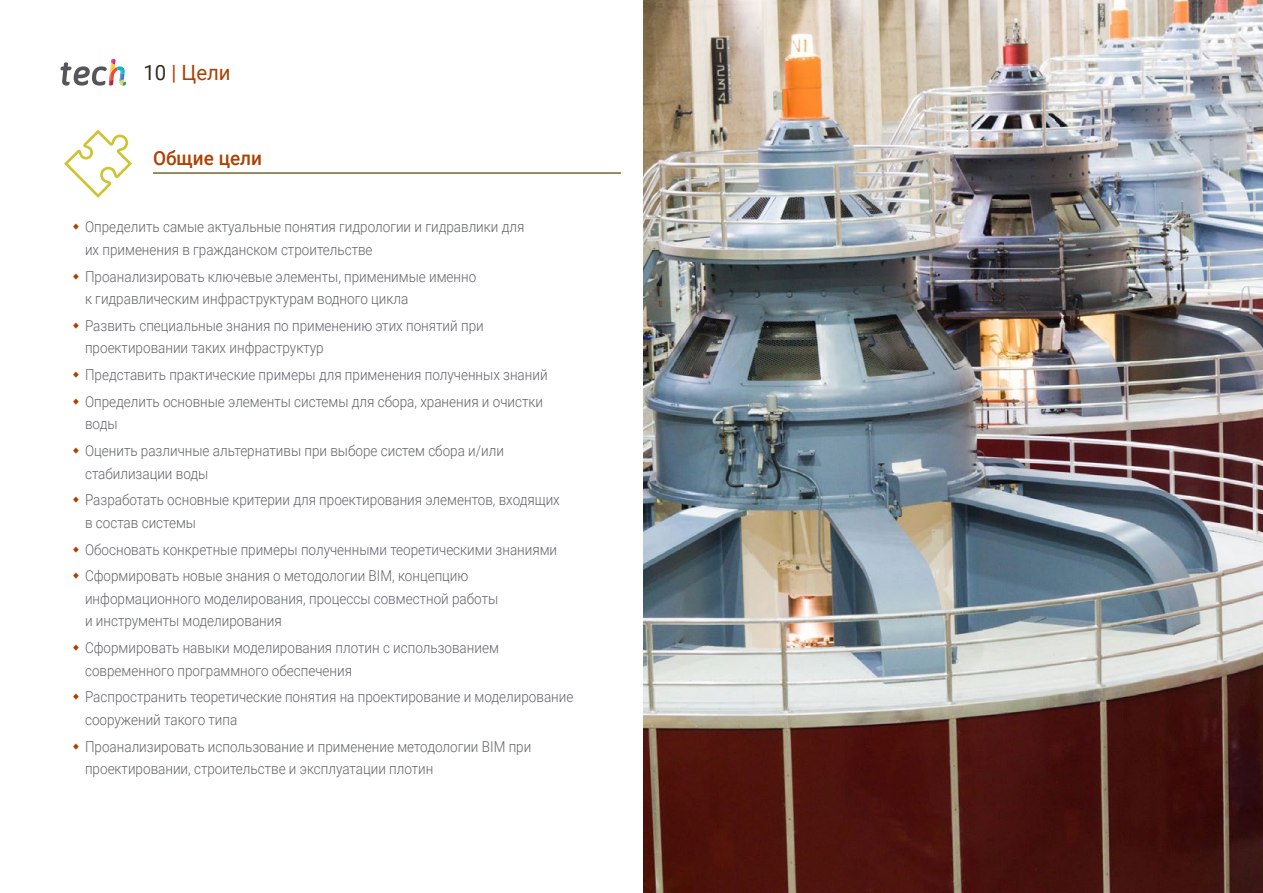
<style>
.page{position:relative;width:1263px;height:893px;background:#fff}
.page>*{position:absolute;margin:0;border:0;box-sizing:border-box;transform-origin:0 0}
.t1{font:21px "Roboto";color:#ae4000}
.t2{font:500 19.5px "Roboto";color:#ae4000}
.t3{font:300 15px/22.5px "Roboto";color:#61646a;scale:.9 1}
.s1{color:#312e20}
</style>
<div class="page">
<hr style="left:153px;top:173px;width:468px;height:1px;background:#ae4000">
<svg style="left:64px;top:130px;width:68px;height:68px"></svg>
<svg style="left:61px;top:59px;width:65px;height:27px"></svg>
<img style="left:643px;top:0;width:620px;height:893px">
<h1 class="t1" style="left:144px;top:57px;width:89px"><span class="s1">10</span> | Цели</h1>
<h2 class="t2" style="left:153px;top:144px;width:110px">Общие цели</h2>
<p class="t3" style="left:85px;top:215px;width:490px">Определить самые актуальные понятия гидрологии и гидравлики для их применения в гражданском строительстве</p>
<p class="t3" style="left:85px;top:264px;width:436px">Проанализировать ключевые элементы, применимые именно к гидравлическим инфраструктурам водного цикла</p>
<p class="t3" style="left:85px;top:314px;width:444px">Развить специальные знания по применению этих понятий при проектировании таких инфраструктур</p>
<p class="t3" style="left:85px;top:361px;width:515px;line-height:26.7px">Представить практические примеры для применения полученных знаний<br>Определить основные элементы системы для сбора, хранения и очистки</p>
<p class="t3" style="left:85px;top:410px;width:467px;line-height:26.7px">воды<br>Оценить различные альтернативы при выборе систем сбора и/или</p>
<p class="t3" style="left:85px;top:459px;width:529px;line-height:26.7px">стабилизации воды<br>Разработать основные критерии для проектирования элементов, входящих</p>
<p class="t3" style="left:85px;top:509px;width:526px;line-height:26.7px">в состав системы<br>Обосновать конкретные примеры полученными теоретическими знаниями<br>Сформировать новые знания о методологии BIM, концепцию</p>
<p class="t3" style="left:85px;top:587px;width:461px">информационного моделирования, процессы совместной работы и инструменты моделирования</p>
<p class="t3" style="left:85px;top:636px;width:461px">Сформировать навыки моделирования плотин с использованием современного программного обеспечения</p>
<p class="t3" style="left:85px;top:685px;width:544px">Распространить теоретические понятия на проектирование и моделирование сооружений такого типа</p>
<p class="t3" style="left:85px;top:734px;width:497px">Проанализировать использование и применение методологии BIM при проектировании, строительстве и эксплуатации плотин</p>
</div>
